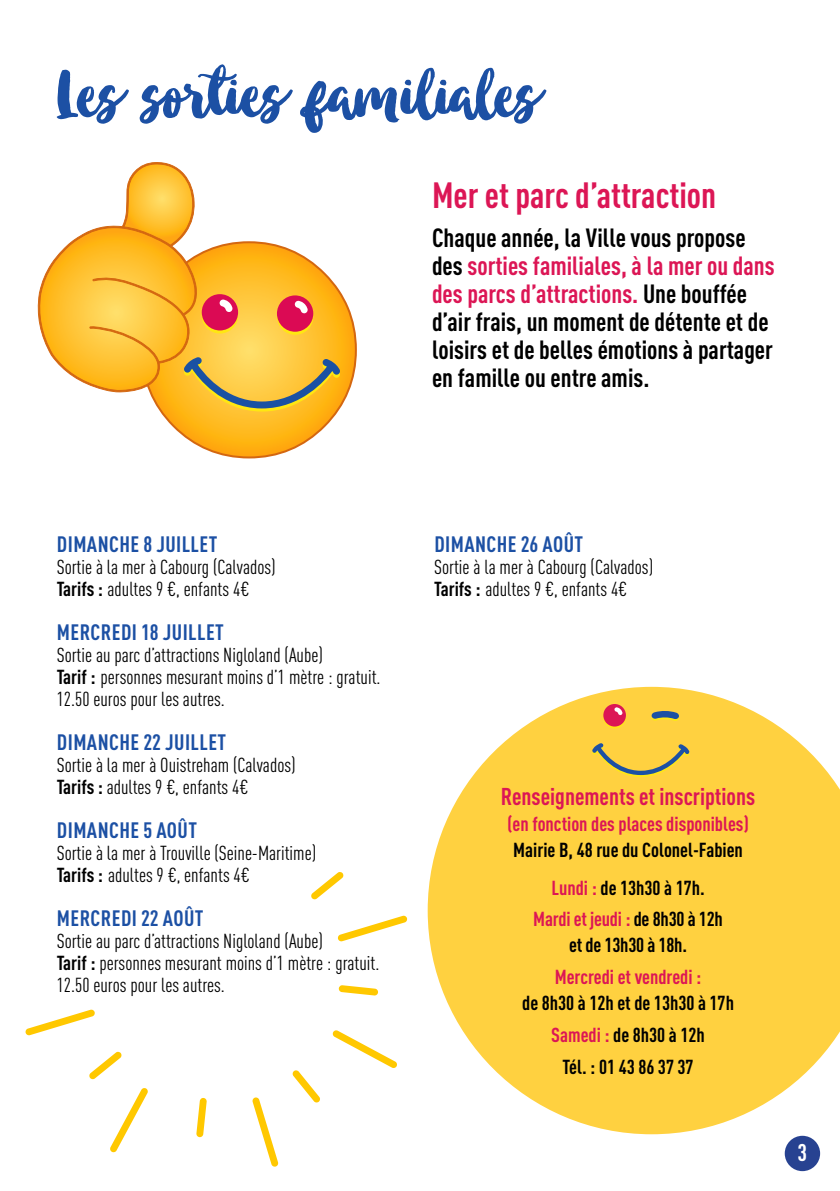
<style>
.page{position:relative;width:840px;height:1191px;background:#fff}
.page>*{position:absolute;margin:0;border:0;box-sizing:border-box;transform-origin:0 0}
.t1{font:80px "Ink Bandits Script";letter-spacing:-.01em;color:#1c50a4}
.t2{font:700 condensed 36px "DIN Pro";color:#dc1655}
.t3{font:700 condensed 26px/28px "DIN Pro";color:#000}
.t4{font:700 condensed 24px "DIN Pro";color:#dc1655}
.t5{font:700 condensed 23.8px "DIN Pro";color:#fff}
.t6{font:700 condensed 22px "DIN Pro";letter-spacing:.02em;color:#1c50a4}
.t7{font:condensed 20px/22px "DIN Pro";color:#000}
.t8{font:700 condensed 20px/31.6px "DIN Pro";color:#000;text-align:center}
.t9{font:700 condensed 20px "DIN Pro";color:#dc1655}
.s1{color:#dc1655}
.s2{font-weight:700}
</style>
<div class="page">
<svg style="left:196px;top:1098px;width:11px;height:39px"></svg>
<svg style="left:338px;top:985px;width:40px;height:10px"></svg>
<svg style="left:292px;top:1070px;width:28px;height:33px"></svg>
<svg style="left:311px;top:872px;width:32px;height:27px"></svg>
<svg style="left:89px;top:1051px;width:33px;height:28px"></svg>
<svg style="left:252px;top:1097px;width:26px;height:70px"></svg>
<svg style="left:337px;top:915px;width:70px;height:26px"></svg>
<svg style="left:25px;top:1009px;width:70px;height:26px"></svg>
<svg style="left:332px;top:1030px;width:65px;height:38px"></svg>
<svg style="left:110px;top:1088px;width:38px;height:64px"></svg>
<div style="left:784px;top:1135px;width:35px;height:36px;background:#274291;border-radius:50%"></div>
<svg style="left:427px;top:687px;width:412px;height:447px;fill:#ffd140"></svg>
<svg style="left:603px;top:706px;width:22px;height:22px"></svg>
<div style="left:603px;top:704px;width:22px;height:22px;background:#dc1655;border-radius:50%"></div>
<svg style="left:650px;top:710px;width:29px;height:11px"></svg>
<svg style="left:614px;top:707px;width:8px;height:9px"></svg>
<svg style="left:591px;top:743px;width:98px;height:34px"></svg>
<svg style="left:160px;top:291px;width:196px;height:167px"></svg>
<svg style="left:37px;top:162px;width:303px;height:249px"></svg>
<h1 class="t1" style="left:57px;top:62px;width:482px">Les sorties familiales</h1>
<h2 class="t2" style="left:432px;top:168px;width:285px">Mer et parc d’attraction</h2>
<h3 class="t3" style="left:432px;top:222px;width:344px">Chaque année, la Ville vous propose des <span class="s1">sorties familiales, à la mer ou dans des parcs d’attractions.</span> Une bouffée d’air frais, un moment de détente et de loisirs et de belles émotions à partager en famille ou entre amis.</h3>
<p class="t6" style="left:57px;top:527px;width:162px">DIMANCHE 8 JUILLET</p>
<p class="t7" style="left:57px;top:554px;width:220px">Sortie à la mer à Cabourg (Calvados)<br><span class="s2">Tarifs :</span> adultes 9 €, enfants 4€</p>
<p class="t6" style="left:57px;top:615px;width:168px">MERCREDI 18 JUILLET</p>
<p class="t7" style="left:57px;top:642px;width:325px">Sortie au parc d’attractions Nigloland (Aube)<br><span class="s2">Tarif :</span> personnes mesurant moins d’1 mètre : gratuit.<br>12.50 euros pour les autres.</p>
<p class="t6" style="left:57px;top:725px;width:171px">DIMANCHE 22 JUILLET</p>
<p class="t7" style="left:57px;top:752px;width:240px">Sortie à la mer à Ouistreham (Calvados)<br><span class="s2">Tarifs :</span> adultes 9 €, enfants 4€</p>
<p class="t6" style="left:57px;top:813px;width:141px">DIMANCHE 5 AOÛT</p>
<p class="t7" style="left:57px;top:840px;width:261px">Sortie à la mer à Trouville (Seine-Maritime)<br><span class="s2">Tarifs :</span> adultes 9 €, enfants 4€</p>
<p class="t6" style="left:57px;top:901px;width:148px">MERCREDI 22 AOÛT</p>
<p class="t7" style="left:57px;top:928px;width:324px">Sortie au parc d’attractions Nigloland (Aube)<br><span class="s2">Tarif :</span> personnes mesurant moins d’1 mètre : gratuit.<br>12.50 euros pour les autres.</p>
<p class="t6" style="left:434px;top:527px;width:150px">DIMANCHE 26 AOÛT</p>
<p class="t7" style="left:434px;top:554px;width:220px">Sortie à la mer à Cabourg (Calvados)<br><span class="s2">Tarifs :</span> adultes 9 €, enfants 4€</p>
<p class="t4" style="left:500px;top:778px;width:256px">Renseignements et inscriptions</p>
<p class="t9" style="left:507px;top:809px;width:243px">(en fonction des places disponibles)</p>
<p class="t8" style="left:513px;top:830px;width:231px;line-height:37.4px">Mairie B, 48 rue du Colonel-Fabien<br><span class="s1">Lundi :</span> de 13h30 à 17h.</p>
<p class="t8" style="left:533px;top:904px;width:191px;line-height:26px"><span class="s1">Mardi et jeudi :</span> de 8h30 à 12h et de 13h30 à 18h.</p>
<p class="t9" style="left:554px;top:962px;width:148px">Mercredi et vendredi :</p>
<p class="t8" style="left:522px;top:985px;width:213px">de 8h30 à 12h et de 13h30 à 17h<br><span class="s1">Samedi :</span> de 8h30 à 12h<br>Tél. : 01 43 86 37 37</p>
<p class="t5" style="left:797px;top:1134px;width:11px">3</p>
</div>
